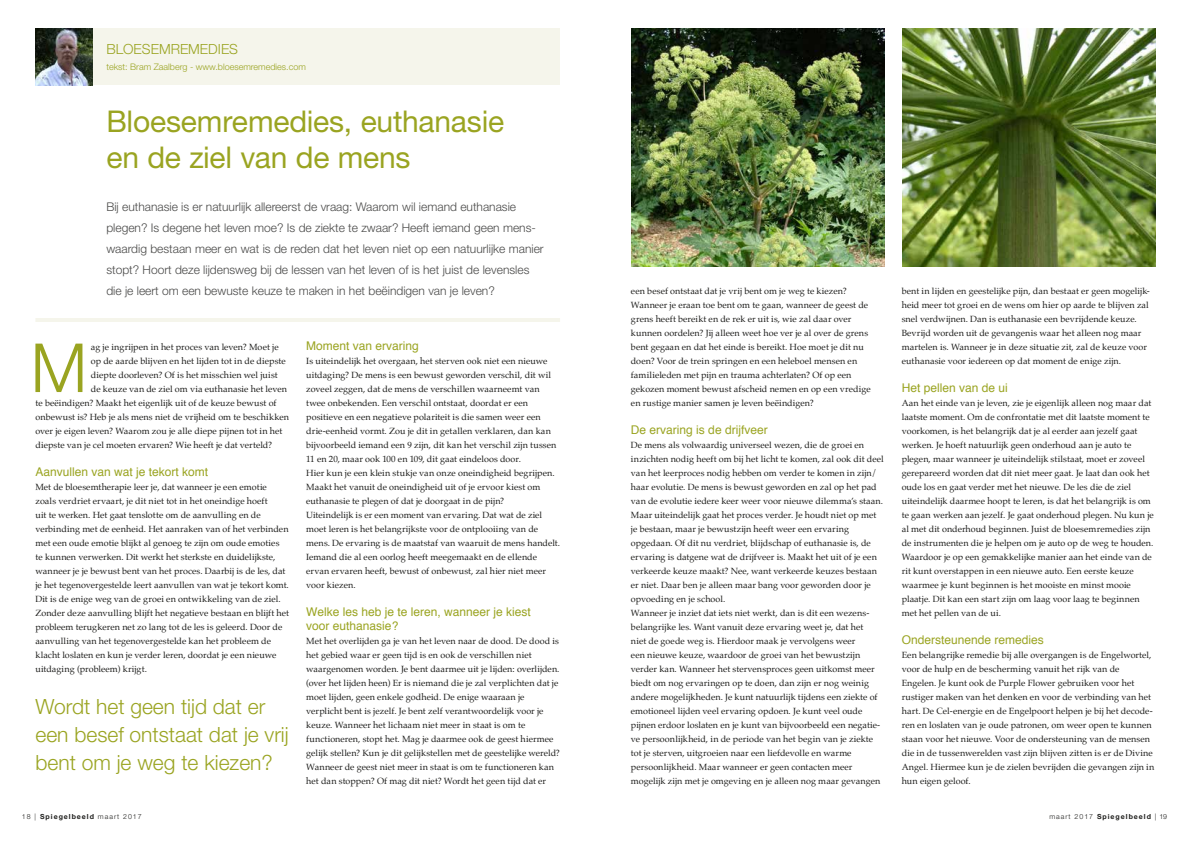
<style>
.page{position:relative;width:1191px;height:842px;background:#fff}
.page>*{position:absolute;margin:0;border:0;box-sizing:border-box;transform-origin:0 0}
.t1{font:300 67.8px "Helvetica Neue";color:#9aa421}
.t2{font:30px/36px "Helvetica Neue";letter-spacing:-.01em;color:#9aa421}
.t3{font:300 21px/28px "Helvetica Neue";color:#9aa421}
.t4{font:300 14px "Helvetica Neue";color:#9aa421}
.t5{font:300 12px/21px "Helvetica Neue";color:#4a4a49}
.t6{font:12px/14px "Helvetica";color:#9aa421}
.t7{font:9px/14px "Palatino";letter-spacing:.005em;color:#1d1d1b}
.t8{font:300 9px "Helvetica Neue";color:#9aa421}
.t9{font:300 7px "Helvetica Neue";letter-spacing:.14em;color:#1d1d1b}
.s1{font-weight:700}
</style>
<div class="page">
<hr style="left:35px;top:318px;width:525px;height:4px;background:#f5f5eb">
<div style="left:35px;top:28px;width:525px;height:57px;background:#f5f5eb"></div>
<img style="left:35px;top:28px;width:57px;height:57px">
<img style="left:631px;top:28px;width:253px;height:238px">
<img style="left:902px;top:28px;width:253px;height:238px">
<h3 class="t4" style="left:106px;top:41px;width:133px">BLOESEMREMEDIES</h3>
<p class="t8" style="left:106px;top:61px;width:201px">tekst: Bram Zaalberg - www.bloesemremedies.com</p>
<h2 class="t2" style="left:106px;top:103px;width:399px">Bloesemremedies, euthanasie en de ziel van de mens</h2>
<p class="t5" style="left:106px;top:195px;width:439px">Bij euthanasie is er natuurlijk allereerst de vraag: Waarom wil iemand euthanasie plegen? Is degene het leven moe? Is de ziekte te zwaar? Heeft iemand geen mens&shy;waardig bestaan meer en wat is de reden dat het leven niet op een natuurlijke manier stopt? Hoort deze lijdensweg bij de lessen van het leven of is het juist de levensles die je leert om een bewuste keuze te maken in het beëindigen van je leven?</p>
<h1 class="t1" style="left:31px;top:326px;width:58px">M</h1>
<p class="t7" style="left:91px;top:341px;width:189px">ag je ingrijpen in het proces van leven? Moet je</p>
<p class="t7" style="left:91px;top:355px;width:196px">op de aarde blijven en het lijden tot in de diepste</p>
<p class="t7" style="left:91px;top:369px;width:188px">diepte doorleven? Of is het misschien wel juist</p>
<p class="t7" style="left:91px;top:383px;width:198px">de keuze van de ziel om via euthanasie het leven</p>
<p class="t7" style="left:35px;top:397px;width:243px">te beëindigen? Maakt het eigenlijk uit of de keuze bewust of</p>
<p class="t7" style="left:35px;top:411px;width:255px">onbewust is? Heb je als mens niet de vrijheid om te beschikken</p>
<p class="t7" style="left:35px;top:425px;width:248px">over je eigen leven? Waarom zou je alle diepe pijnen tot in het</p>
<p class="t7" style="left:35px;top:439px;width:238px">diepste van je cel moeten ervaren? Wie heeft je dat verteld?</p>
<h3 class="t6" style="left:35px;top:466px;width:174px">Aanvullen van wat je tekort komt</h3>
<p class="t7" style="left:35px;top:481px;width:255px">Met de bloesemtherapie leer je, dat wanneer je een emotie zoals verdriet ervaart, je dit niet tot in het oneindige hoeft<br>uit te werken. Het gaat tenslotte om de aanvulling en de verbinding met de eenheid. Het aanraken van of het verbinden met een oude emotie blijkt al genoeg te zijn om oude emoties<br>te kunnen verwerken. Dit werkt het sterkste en duidelijkste, wanneer je je bewust bent van het proces. Daarbij is de les, dat je het tegenovergestelde leert aanvullen van wat je tekort komt.<br>Dit is de enige weg van de groei en ontwikkeling van de ziel.<br>Zonder deze aanvulling blijft het negatieve bestaan en blijft het probleem terugkeren net zo lang tot de les is geleerd. Door de aanvulling van het tegenovergestelde kan het probleem de klacht loslaten en kun je verder leren, doordat je een nieuwe uitdaging (probleem) krijgt.</p>
<h3 class="t3" style="left:35px;top:692px;width:255px">Wordt het geen tijd dat er een besef ontstaat dat je vrij bent om je weg te kiezen?</h3>
<h3 class="t6" style="left:306px;top:340px;width:114px">Moment van ervaring</h3>
<p class="t7" style="left:306px;top:355px;width:255px">Is uiteindelijk het overgaan, het sterven ook niet een nieuwe uitdaging? De mens is een bewust geworden verschil, dit wil zoveel zeggen, dat de mens de verschillen waarneemt van twee onbekenden. Een verschil ontstaat, doordat er een positieve en een negatieve polariteit is die samen weer een drie-eenheid vormt. Zou je dit in getallen verklaren, dan kan bijvoorbeeld iemand een 9 zijn, dit kan het verschil zijn tussen 11 en 20, maar ook 100 en 109, dit gaat eindeloos door.<br>Hier kun je een klein stukje van onze oneindigheid begrijpen.<br>Maakt het vanuit de oneindigheid uit of je ervoor kiest om euthanasie te plegen of dat je doorgaat in de pijn?<br>Uiteindelijk is er een moment van ervaring. Dat wat de ziel moet leren is het belangrijkste voor de ontplooiing van de mens. De ervaring is de maatstaf van waaruit de mens handelt.<br>Iemand die al een oorlog heeft meegemaakt en de ellende ervan ervaren heeft, bewust of onbewust, zal hier niet meer voor kiezen.</p>
<h3 class="t6" style="left:306px;top:606px;width:226px">Welke les heb je te leren, wanneer je kiest voor euthanasie?</h3>
<p class="t7" style="left:306px;top:635px;width:255px">Met het overlijden ga je van het leven naar de dood. De dood is het gebied waar er geen tijd is en ook de verschillen niet waargenomen worden. Je bent daarmee uit je lijden: overlijden. (over het lijden heen) Er is niemand die je zal verplichten dat je moet lijden, geen enkele godheid. De enige waaraan je verplicht bent is jezelf. Je bent zelf verantwoordelijk voor je keuze. Wanneer het lichaam niet meer in staat is om te functioneren, stopt het. Mag je daarmee ook de geest hiermee gelijk stellen? Kun je dit gelijkstellen met de geestelijke wereld?<br>Wanneer de geest niet meer in staat is om te functioneren kan het dan stoppen? Of mag dit niet? Wordt het geen tijd dat er</p>
<p class="t7" style="left:631px;top:285px;width:241px">een besef ontstaat dat je vrij bent om je weg te kiezen?<br>Wanneer je eraan toe bent om te gaan, wanneer de geest de grens heeft bereikt en de rek er uit is, wie zal daar over kunnen oordelen? Jij alleen weet hoe ver je al over de grens bent gegaan en dat het einde is bereikt. Hoe moet je dit nu doen? Voor de trein springen en een heleboel mensen en familieleden met pijn en trauma achterlaten? Of op een gekozen moment bewust afscheid nemen en op een vredige en rustige manier samen je leven beëindigen?</p>
<h3 class="t6" style="left:631px;top:424px;width:138px">De ervaring is de drijfveer</h3>
<p class="t7" style="left:631px;top:439px;width:254px">De mens als volwaardig universeel wezen, die de groei en inzichten nodig heeft om bij het licht te komen, zal ook dit deel van het leerproces nodig hebben om verder te komen in zijn/ haar evolutie. De mens is bewust geworden en zal op het pad van de evolutie iedere keer weer voor nieuwe dilemma’s staan.<br>Maar uiteindelijk gaat het proces verder. Je houdt niet op met je bestaan, maar je bewustzijn heeft weer een ervaring opgedaan. Of dit nu verdriet, blijdschap of euthanasie is, de ervaring is datgene wat de drijfveer is. Maakt het uit of je een verkeerde keuze maakt? Nee, want verkeerde keuzes bestaan er niet. Daar ben je alleen maar bang voor geworden door je opvoeding en je school.<br>Wanneer je inziet dat iets niet werkt, dan is dit een wezens&shy;belangrijke les. Want vanuit deze ervaring weet je, dat het<br>niet de goede weg is. Hierdoor maak je vervolgens weer<br>een nieuwe keuze, waardoor de groei van het bewustzijn verder kan. Wanneer het stervensproces geen uitkomst meer biedt om nog ervaringen op te doen, dan zijn er nog weinig andere mogelijkheden. Je kunt natuurlijk tijdens een ziekte of emotioneel lijden veel ervaring opdoen. Je kunt veel oude pijnen erdoor loslaten en je kunt van bijvoorbeeld een negatie&shy;ve persoonlijkheid, in de periode van het begin van je ziekte tot je sterven, uitgroeien naar een liefdevolle en warme persoonlijkheid. Maar wanneer er geen contacten meer mogelijk zijn met je omgeving en je alleen nog maar gevangen</p>
<p class="t7" style="left:901px;top:285px;width:250px">bent in lijden en geestelijke pijn, dan bestaat er geen mogelijk&shy;heid meer tot groei en de wens om hier op aarde te blijven zal snel verdwijnen. Dan is euthanasie een bevrijdende keuze.<br>Bevrijd worden uit de gevangenis waar het alleen nog maar martelen is. Wanneer je in deze situatie zit, zal de keuze voor euthanasie voor iedereen op dat moment de enige zijn.</p>
<h3 class="t6" style="left:901px;top:382px;width:108px">Het pellen van de ui</h3>
<p class="t7" style="left:901px;top:397px;width:254px">Aan het einde van je leven, zie je eigenlijk alleen nog maar dat laatste moment. Om de confrontatie met dit laatste moment te voorkomen, is het belangrijk dat je al eerder aan jezelf gaat werken. Je hoeft natuurlijk geen onderhoud aan je auto te plegen, maar wanneer je uiteindelijk stilstaat, moet er zoveel gerepareerd worden dat dit niet meer gaat. Je laat dan ook het oude los en gaat verder met het nieuwe. De les die de ziel uiteindelijk daarmee hoopt te leren, is dat het belangrijk is om te gaan werken aan jezelf. Je gaat onderhoud plegen. Nu kun je al met dit onderhoud beginnen. Juist de bloesemremedies zijn de instrumenten die je helpen om je auto op de weg te houden.<br>Waardoor je op een gemakkelijke manier aan het einde van de rit kunt overstappen in een nieuwe auto. Een eerste keuze waarmee je kunt beginnen is het mooiste en minst mooie plaatje. Dit kan een start zijn om laag voor laag te beginnen met het pellen van de ui.</p>
<h3 class="t6" style="left:901px;top:634px;width:144px">Ondersteunende remedies</h3>
<p class="t7" style="left:901px;top:649px;width:254px">Een belangrijke remedie bij alle overgangen is de Engelwortel, voor de hulp en de bescherming vanuit het rijk van de Engelen. Je kunt ook de Purple Flower gebruiken voor het rustiger maken van het denken en voor de verbinding van het hart. De Cel-energie en de Engelpoort helpen je bij het decode&shy;ren en loslaten van je oude patronen, om weer open te kunnen staan voor het nieuwe. Voor de ondersteuning van de mensen die in de tussenwerelden vast zijn blijven zitten is er de Divine Angel. Hiermee kun je de zielen bevrijden die gevangen zijn in hun eigen geloof.</p>
<p class="t9" style="left:22px;top:812px;width:121px">18 | <span class="s1">Spiegelbeeld</span> maart 2017</p>
<p class="t9" style="left:1049px;top:812px;width:119px">maart 2017 <span class="s1">Spiegelbeeld</span> | 19</p>
</div>
